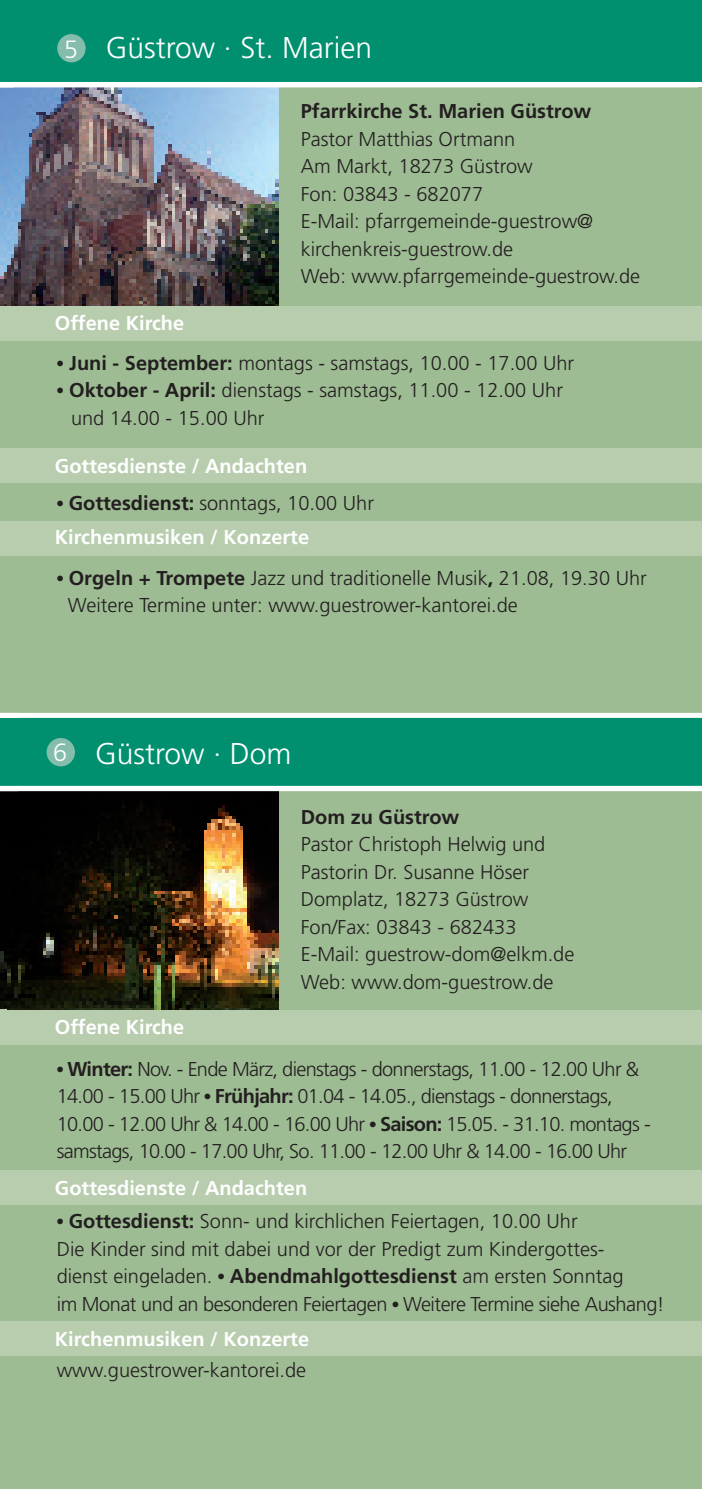
<style>
.page{position:relative;width:702px;height:1489px;background:#fff}
.page>*{position:absolute;margin:0;border:0;box-sizing:border-box;transform-origin:0 0}
.t1{font:300 30px "Frutiger";color:#fff}
.t2{font:300 25px "Frutiger";color:#fff}
.t3{font:300 20px/27.5px "Frutiger";color:#231f20}
.t4{font:300 20px/27.5px "Frutiger";letter-spacing:-.035em;color:#231f20}
.t5{font:700 20px/34.5px "Frutiger";color:#fff}
.t6{font:700 20px "Frutiger";color:#231f20}
.s1{font-size:25px}
.s2{font-family:"Times";font-weight:400}
.s3{font-weight:700}
.s4{font-family:"Times";font-weight:400;color:#231f20}
.s5{color:#231f20}
.s6{font-weight:300;color:#231f20}
</style>
<div class="page">
<div style="left:0;top:0;width:702px;height:1488px;background:#9ebc93"></div>
<div style="left:0;top:716px;width:702px;height:73px;background:#009070"></div>
<div style="left:0;top:713px;width:702px;height:5px;background:#fff"></div>
<img style="left:0;top:87px;width:278px;height:219px">
<div style="left:0;top:448px;width:702px;height:34px;background:#b7cdae"></div>
<div style="left:0;top:521px;width:702px;height:35px;background:#b7cdae"></div>
<div style="left:0;top:306px;width:702px;height:35px;background:#b7cdae"></div>
<img style="left:0;top:791px;width:278px;height:218px">
<div style="left:0;top:1169px;width:702px;height:35px;background:#b7cdae"></div>
<div style="left:0;top:1321px;width:702px;height:34px;background:#b7cdae"></div>
<div style="left:47px;top:738px;width:28px;height:28px;background:#84bdac;border-radius:50%"></div>
<div style="left:0;top:1009px;width:702px;height:35px;background:#b7cdae"></div>
<div style="left:0;top:786px;width:702px;height:5px;background:#fff"></div>
<div style="left:0;top:0;width:142px;height:83px;background:#009070"></div>
<div style="left:134px;top:0;width:295px;height:83px;background:#009070"></div>
<div style="left:428px;top:0;width:274px;height:83px;background:#009070"></div>
<hr style="left:0;top:413px;width:1px;height:35px;background:#b7cdae">
<div style="left:57px;top:34px;width:29px;height:28px;background:#84bdac;border-radius:50%"></div>
<div style="left:0;top:785px;width:702px;height:5px;background:#fff"></div>
<div style="left:0;top:82px;width:702px;height:5px;background:#fff"></div>
<h1 class="t1" style="left:64px;top:31px;width:309px"><span class="s1">5</span> Güstrow · St. Marien</h1>
<p class="t5" style="left:55px;top:306px;width:131px">Offene Kirche</p>
<p class="t6" style="left:301px;top:99px;width:292px">Pfarrkirche St. Marien Güstrow</p>
<p class="t3" style="left:301px;top:125px;width:341px">Pastor Matthias Ortmann<br>Am Markt, 18273 Güstrow<br>Fon: 03843 - 682077<br>E-Mail: pfarrgemeinde-guestrow@ kirchenkreis-guestrow.de<br>Web: www.pfarrgemeinde-guestrow.de</p>
<p class="t3" style="left:57px;top:349px;width:519px"><span class="s2">•</span> <span class="s3">Juni - September:</span> montags - samstags, 10.00 - 17.00 Uhr</p>
<p class="t3" style="left:71px;top:377px;width:493px;text-indent:-14px"><span class="s2">•</span> <span class="s3">Oktober - April:</span> dienstags - samstags, 11.00 - 12.00 Uhr und 14.00 - 15.00 Uhr</p>
<p class="t5" style="left:55px;top:448px;width:254px">Gottesdienste / Andachten</p>
<p class="t5" style="left:55px;top:485px;width:320px"><span class="s4">•</span> <span class="s5">Gottesdienst:</span> <span class="s6">sonntags, 10.00 Uhr<br></span>Kirchenmusiken / Konzerte</p>
<p class="t3" style="left:68px;top:564px;width:580px;text-indent:-11px"><span class="s2">•</span> <span class="s3">Orgeln + Trompete</span> Jazz und traditionelle Musik<span class="s3">,</span> 21.08, 19.30 Uhr<br>Weitere Termine unter: www.guestrower-kantorei.de</p>
<p class="t2" style="left:53px;top:738px;width:15px">6</p>
<h1 class="t1" style="left:95px;top:736px;width:198px">Güstrow · Dom</h1>
<p class="t5" style="left:55px;top:1009px;width:131px">Offene Kirche</p>
<p class="t6" style="left:301px;top:805px;width:160px">Dom zu Güstrow</p>
<p class="t3" style="left:301px;top:830px;width:275px">Pastor Christoph Helwig und<br>Pastorin Dr. Susanne Höser<br>Domplatz, 18273 Güstrow<br>Fon/Fax: 03843 - 682433<br>E-Mail: guestrow-dom@elkm.de<br>Web: www.dom-guestrow.de</p>
<p class="t4" style="left:57px;top:1054px;width:595px"><span class="s2">•</span> <span class="s3">Winter:</span> Nov. - Ende März, dienstags - donnerstags, 11.00 - 12.00 Uhr &amp; 14.00 - 15.00 Uhr <span class="s2">•</span> <span class="s3">Frühjahr:</span> 01.04 - 14.05., dienstags - donnerstags, 10.00 - 12.00 Uhr &amp; 14.00 - 16.00 Uhr <span class="s2">•</span> <span class="s3">Saison:</span> 15.05. - 31.10. montags - samstags, 10.00 - 17.00 Uhr, So. 11.00 - 12.00 Uhr &amp; 14.00 - 16.00 Uhr</p>
<p class="t5" style="left:55px;top:1170px;width:254px">Gottesdienste / Andachten</p>
<p class="t3" style="left:57px;top:1207px;width:609px"><span class="s2">•</span> <span class="s3">Gottesdienst:</span> Sonn- und kirchlichen Feiertagen, 10.00 Uhr<br>Die Kinder sind mit dabei und vor der Predigt zum Kindergottes-<br>dienst eingeladen. <span class="s2">•</span> <span class="s3">Abendmahlgottesdienst</span> am ersten Sonntag<br>im Monat und an besonderen Feiertagen <span class="s2">•</span> Weitere Termine siehe Aushang!</p>
<p class="t5" style="left:55px;top:1320px;width:256px">Kirchenmusiken / Konzerte</p>
<p class="t3" style="left:57px;top:1356px;width:251px">www.guestrower-kantorei.de</p>
</div>
